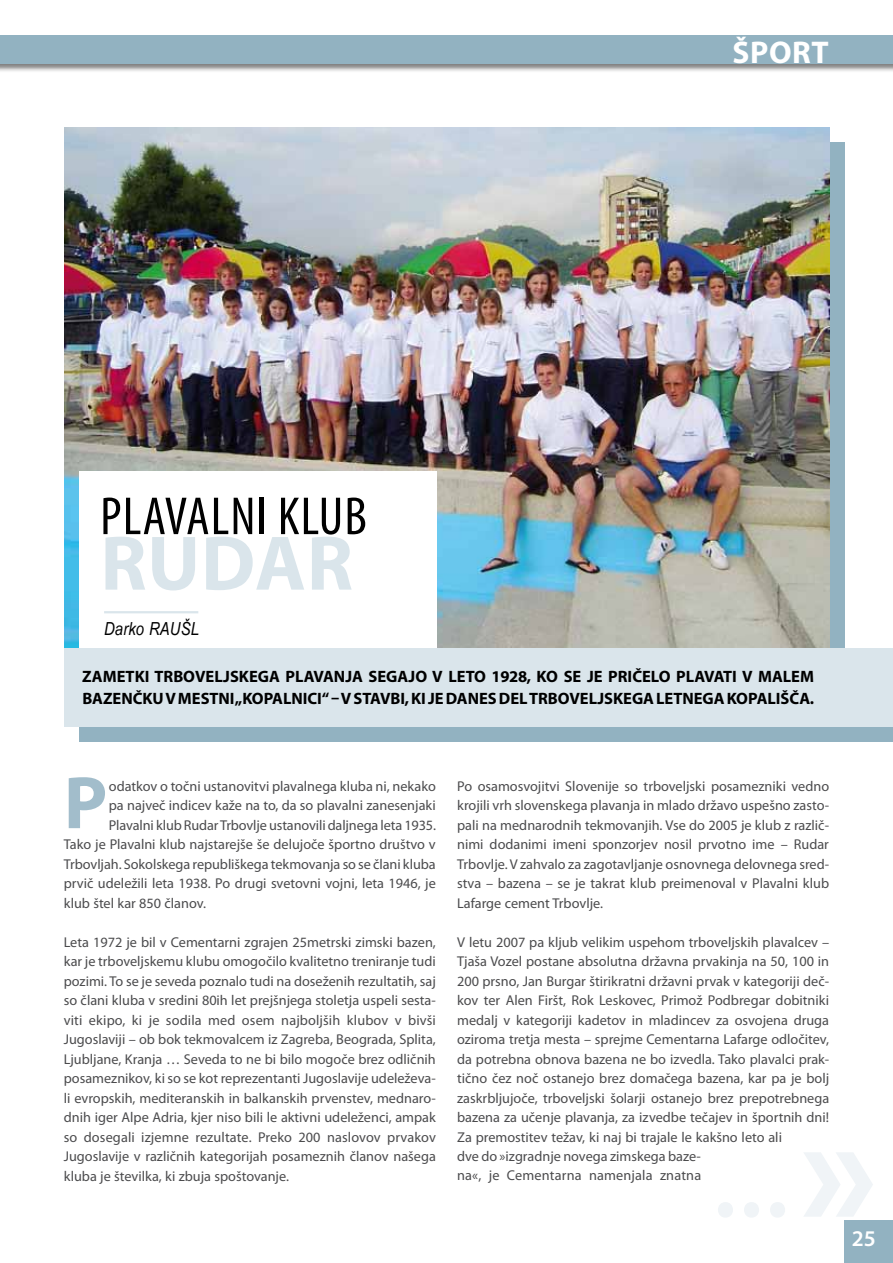
<style>
.page{position:relative;width:893px;height:1263px;background:#fff}
.page>*{position:absolute;margin:0;border:0;box-sizing:border-box;transform-origin:0 0}
.t1{font:700 78px "Myriad Pro";color:#dae5eb}
.t2{font:700 75px "Myriad Pro";color:#a2bdcb}
.t3{font:condensed 54px "Myriad Pro";color:#000}
.t4{font:700 31.5px "Myriad Pro";color:#fff}
.t5{font:600 22.5px "Myriad Pro";color:#fff}
.t6{font:italic 18px "Arial Narrow";letter-spacing:.01em;color:#000}
.t7{font:700 16.5px/22.5px "Myriad Pro";color:#000}
.t8{font:14.25px/19.5px "Myriad Pro";color:#4b4b4d;text-align:justify}
</style>
<div class="page">
<img style="left:64px;top:128px;width:765px;height:520px">
<div style="left:0;top:35px;width:893px;height:38px;background:#000;opacity:.5"></div>
<div style="left:0;top:35px;width:893px;height:29px;background:#92b2c1"></div>
<div style="left:844px;top:1220px;width:49px;height:43px;background:#92b2c1"></div>
<div style="left:79px;top:471px;width:357px;height:216px;background:#fff"></div>
<hr style="left:104px;top:611px;width:94px;height:2px;background:#dae5eb">
<div style="left:79px;top:663px;width:814px;height:78px;background:#92b2c1"></div>
<div style="left:64px;top:648px;width:829px;height:78px;background:#dae5eb"></div>
<svg style="left:804px;top:1152px;width:69px;height:65px"></svg>
<h3 class="t4" style="left:732px;top:32px;width:57px">ŠPORT</h3>
<h3 class="t3" style="left:100px;top:484px;width:45px">PLAVAL</h3>
<h3 class="t3" style="left:230px;top:484px;width:138px">NI KLUB</h3>
<h1 class="t1" style="left:100px;top:512px;width:204px">RUDAR</h1>
<p class="t6" style="left:104px;top:616px;width:87px">Darko Raušl</p>
<p class="t7" style="left:82px;top:664px;width:733px">ZAMETKI TRBOVELJSKEGA PLAVANJA SEGAJO V LETO 1928, KO SE JE PRIČELO PLAVATI V MALEM<br>BAZENČKU V MESTNI „KOPALNICI“ – V STAVBI, KI JE DANES DEL TRBOVELJSKEGA LETNEGA KOPALIŠČA.</p>
<h2 class="t2" style="left:64px;top:754px;width:45px">P</h2>
<p class="t8" style="left:109px;top:776px;width:328px">odatkov o točni ustanovitvi plavalnega kluba ni, nekako</p>
<p class="t8" style="left:109px;top:795px;width:328px">pa največ indicev kaže na to, da so plavalni zanesenjaki</p>
<p class="t8" style="left:109px;top:815px;width:329px">Plavalni klub Rudar Trbovlje ustanovili daljnega leta 1935.</p>
<p class="t8" style="left:64px;top:834px;width:374px">Tako je Plavalni klub najstarejše še delujoče športno društvo v</p>
<p class="t8" style="left:64px;top:854px;width:373px">Trbovljah. Sokolskega republiškega tekmovanja so se člani kluba</p>
<p class="t8" style="left:64px;top:873px;width:374px">prvič udeležili leta 1938. Po drugi svetovni vojni, leta 1946, je</p>
<p class="t8" style="left:64px;top:893px;width:144px">klub štel kar 850 članov.</p>
<p class="t8" style="left:64px;top:932px;width:374px">Leta 1972 je bil v Cementarni zgrajen 25metrski zimski bazen, kar je trboveljskemu klubu omogočilo kvalitetno treniranje tudi pozimi. To se je seveda poznalo tudi na doseženih rezultatih, saj so člani kluba v sredini 80ih let prejšnjega stoletja uspeli sesta&shy;viti ekipo, ki je sodila med osem najboljših klubov v bivši Jugoslaviji – ob bok tekmovalcem iz Zagreba, Beograda, Splita, Ljubljane, Kranja … Seveda to ne bi bilo mogoče brez odličnih posameznikov, ki so se kot reprezentanti Jugoslavije udeleževa&shy;li evropskih, mediteranskih in balkanskih prvenstev, mednaro&shy;dnih iger Alpe Adria, kjer niso bili le aktivni udeleženci, ampak so dosegali izjemne rezultate. Preko 200 naslovov prvakov Jugoslavije v različnih kategorijah posameznih članov našega kluba je številka, ki zbuja spoštovanje.</p>
<p class="t8" style="left:457px;top:776px;width:374px">Po osamosvojitvi Slovenije so trboveljski posamezniki vedno krojili vrh slovenskega plavanja in mlado državo uspešno zasto&shy;pali na mednarodnih tekmovanjih. Vse do 2005 je klub z različ&shy;nimi dodanimi imeni sponzorjev nosil prvotno ime – Rudar Trbovlje. V zahvalo za zagotavljanje osnovnega delovnega sred&shy;stva – bazena – se je takrat klub preimenoval v Plavalni klub Lafarge cement Trbovlje.</p>
<p class="t8" style="left:457px;top:932px;width:374px;text-align:left">V letu 2007 pa kljub velikim uspehom trboveljskih plavalcev – Tjaša Vozel postane absolutna državna prvakinja na 50, 100 in 200 prsno, Jan Burgar štirikratni državni prvak v kategoriji deč&shy;kov ter Alen Firšt, Rok Leskovec, Primož Podbregar dobitniki medalj v kategoriji kadetov in mladincev za osvojena druga oziroma tretja mesta – sprejme Cementarna Lafarge odločitev, da potrebna obnova bazena ne bo izvedla. Tako plavalci prak&shy;tično čez noč ostanejo brez domačega bazena, kar pa je bolj zaskrbljujoče, trboveljski šolarji ostanejo brez prepotrebnega bazena za učenje plavanja, za izvedbe tečajev in športnih dni!<br>Za premostitev težav, ki naj bi trajale le kakšno leto ali<br>dve do »izgradnje novega zimskega baze-<br>na«, je Cementarna namenjala znatna</p>
<h3 class="t5" style="left:852px;top:1224px;width:26px">25</h3>
</div>
